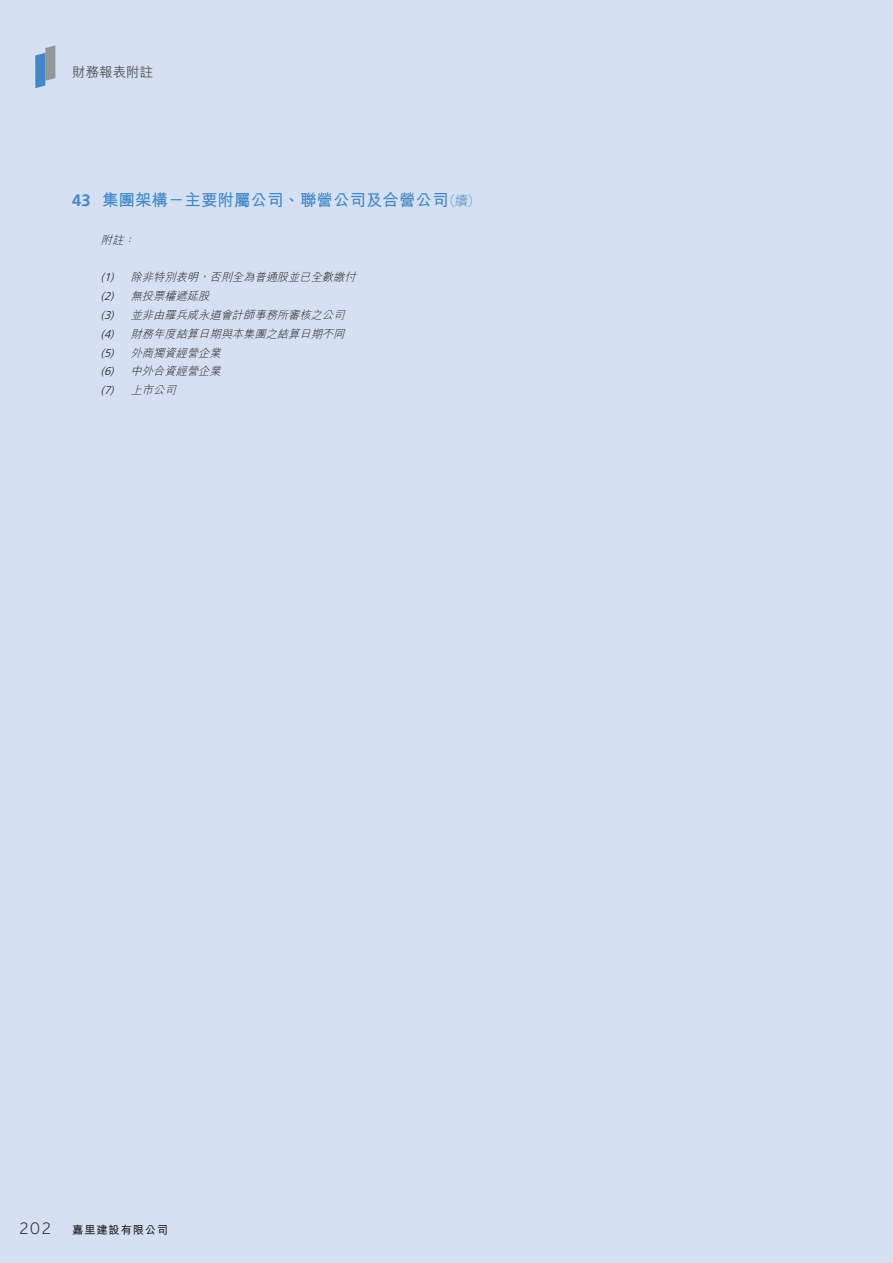
<style>
.page{position:relative;width:893px;height:1263px;background:#d5e0f2}
.page>*{position:absolute;margin:0;border:0;box-sizing:border-box;transform-origin:0 0}
.t1{font:700 16.5px "M Hei HK";color:#4488c7}
.t2{font:500 13.5px "M Hei HK";color:#57585a}
.t3{font:italic 300 11.25px/18.8px "M Hei HK";color:#231f20}
.t4{font:700 11.25px "M Hei HK";letter-spacing:.075em;color:#231f20}
.s1{font-family:"Frutiger LT Std"}
.s2{font-weight:300;font-size:13.5px}
.s3{font-family:"Effra";font-weight:300;font-size:18px}
</style>
<div class="page">
<svg style="left:35px;top:45px;width:20px;height:43px"></svg>
<p class="t2" style="left:72px;top:62px;width:82px">財務報表附註</p>
<h1 class="t1" style="left:72px;top:188px;width:410px"><span class="s1">43</span> 集團架構－主要附屬公司、聯營公司及合營公司<span class="s2">（續）</span></h1>
<p class="t3" style="left:101px;top:230px;width:39px">附註：</p>
<p class="t3" style="left:101px;top:268px;width:260px"><span class="s1">(1)</span> 除非特別表明，否則全為普通股並已全數繳付<span class="s1">(2)</span> 無投票權遞延股<br><span class="s1">(3)</span> 並非由羅兵咸永道會計師事務所審核之公司<span class="s1">(4)</span> 財務年度結算日期與本集團之結算日期不同<span class="s1">(5)</span> 外商獨資經營企業<br><span class="s1">(6)</span> 中外合資經營企業<br><span class="s1">(7)</span> 上市公司</p>
<p class="t4" style="left:19px;top:1222px;width:151px"><span class="s3">202</span> 嘉里建設有限公司</p>
</div>
